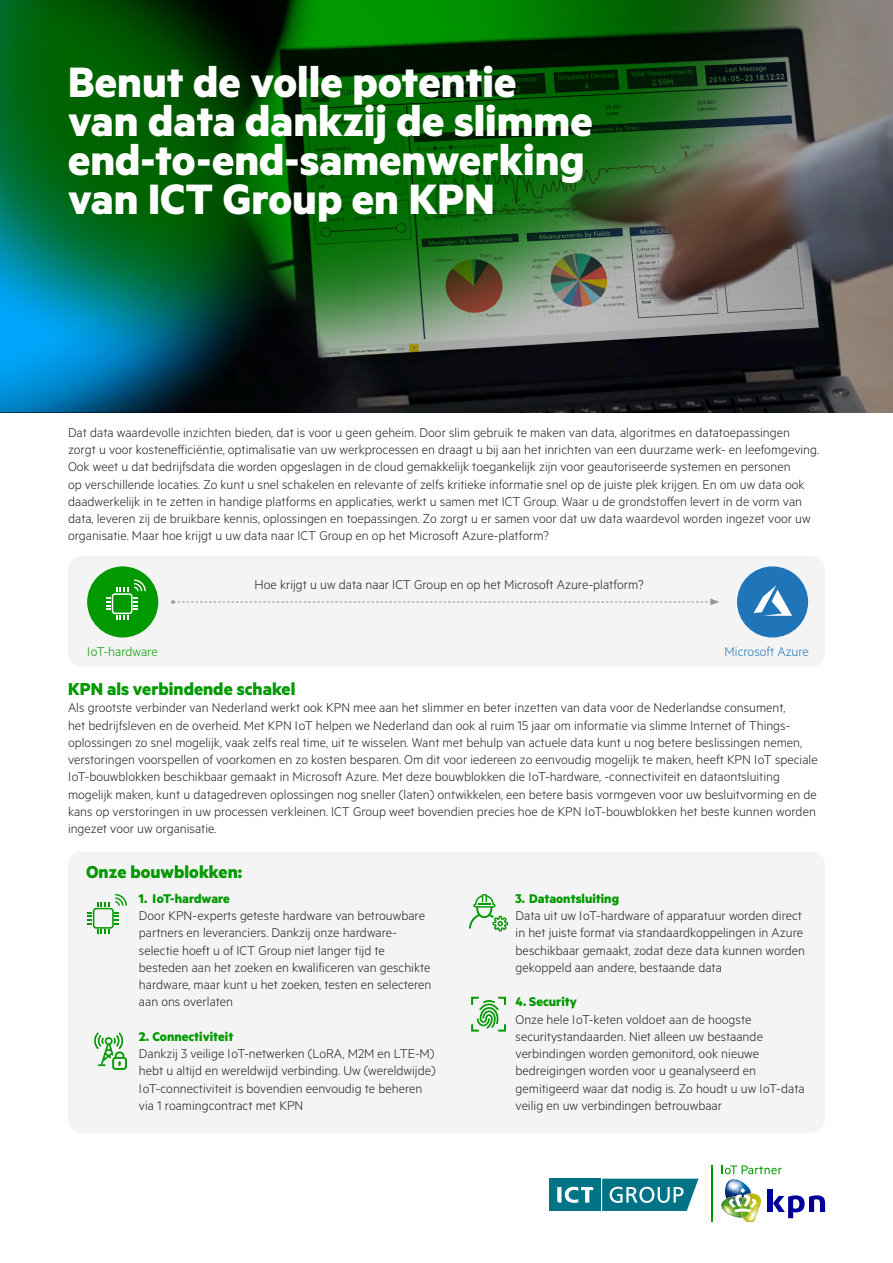
<style>
.page{position:relative;width:893px;height:1263px;background:#fff}
.page>*{position:absolute;margin:0;border:0;box-sizing:border-box;transform-origin:0 0}
.Titel{font:700 47.85px/39px "KPN Metric";color:#fff}
.Platte_tekst{font:700 19.5px "KPN Metric";color:#090}
.Platte_tekst-2{font:300 14.25px/17.2px "KPN Metric";color:#231f20}
.Platte_tekst-3{font:700 14.25px "KPN Metric";color:#090}
.Platte_tekst-4{font:300 14.25px "KPN Metric";color:#2075b8}
.Platte_tekst-5{font:300 14.25px "KPN Metric";color:#090}
</style>
<div class="page">
<svg style="left:413px;top:0;width:480px;height:412px;background:#4f4c4d"></svg>
<img style="left:0;top:387px;width:413px;height:25px">
<img style="left:0;top:0;width:851px;height:387px">
<div style="left:68px;top:852px;width:757px;height:281px;background:#f4f4f4;border-radius:13px"></div>
<div style="left:68px;top:556px;width:757px;height:111px;background:#f4f4f4;border-radius:13px"></div>
<svg style="left:171px;top:598px;width:548px;height:7px"></svg>
<div style="left:87px;top:566px;width:71px;height:71px;background:#090;border-radius:50%"></div>
<svg style="left:106px;top:579px;width:40px;height:40px"></svg>
<svg style="left:87px;top:894px;width:40px;height:40px"></svg>
<div style="left:737px;top:566px;width:71px;height:71px;background:#2075b8;border-radius:50%"></div>
<svg style="left:753px;top:585px;width:39px;height:31px"></svg>
<svg style="left:469px;top:894px;width:39px;height:37px"></svg>
<svg style="left:471px;top:996px;width:35px;height:36px"></svg>
<svg style="left:94px;top:1032px;width:33px;height:38px"></svg>
<hr style="left:712px;top:1165px;width:1px;height:57px;background:#090">
<img style="left:721px;top:1165px;width:104px;height:57px">
<div style="left:549px;top:1178px;width:51px;height:33px;background:#007387"></div>
<svg style="left:557px;top:1187px;width:36px;height:16px"></svg>
<svg style="left:602px;top:1178px;width:96px;height:33px;background:#3590a0"></svg>
<p class="Titel" style="left:68px;top:61px;width:526px">Benut de volle potentie van data dankzij de slimme</p>
<p class="Titel" style="left:68px;top:139px;width:518px">end-to-end-samenwerking van ICT Group en KPN</p>
<p class="Platte_tekst-2" style="left:68px;top:423px;width:753px">Dat data waardevolle inzichten bieden, dat is voor u geen geheim. Door slim gebruik te maken van data, algoritmes en datatoepassingen zorgt u voor kostenefficiëntie, optimalisatie van uw werkprocessen en draagt u bij aan het inrichten van een duurzame werk- en leefomgeving.<br>Ook weet u dat bedrijfsdata die worden opgeslagen in de cloud gemakkelijk toegankelijk zijn voor geautoriseerde systemen en personen<br>op verschillende locaties. Zo kunt u snel schakelen en relevante of zelfs kritieke informatie snel op de juiste plek krijgen. En om uw data ook daadwerkelijk in te zetten in handige platforms en applicaties, werkt u samen met ICT Group. Waar u de grondstoffen levert in de vorm van data, leveren zij de bruikbare kennis, oplossingen en toepassingen. Zo zorgt u er samen voor dat uw data waardevol worden ingezet voor uw organisatie. Maar hoe krijgt u uw data naar ICT Group en op het Microsoft Azure-platform?</p>
<p class="Platte_tekst-2" style="left:254px;top:575px;width:391px">Hoe krijgt u uw data naar ICT Group en op het Microsoft Azure-platform?</p>
<p class="Platte_tekst-5" style="left:87px;top:643px;width:72px">IoT-hardware</p>
<p class="Platte_tekst-4" style="left:725px;top:643px;width:86px">Microsoft Azure</p>
<p class="Platte_tekst" style="left:68px;top:677px;width:229px">KPN als verbindende schakel</p>
<p class="Platte_tekst-2" style="left:68px;top:699px;width:751px">Als grootste verbinder van Nederland werkt ook KPN mee aan het slimmer en beter inzetten van data voor de Nederlandse consument,<br>het bedrijfsleven en de overheid. Met KPN IoT helpen we Nederland dan ook al ruim 15 jaar om informatie via slimme Internet of Things&shy;oplossingen zo snel mogelijk, vaak zelfs real time, uit te wisselen. Want met behulp van actuele data kunt u nog betere beslissingen nemen, verstoringen voorspellen of voorkomen en zo kosten besparen. Om dit voor iedereen zo eenvoudig mogelijk te maken, heeft KPN IoT speciale IoT-bouwblokken beschikbaar gemaakt in Microsoft Azure. Met deze bouwblokken die IoT-hardware, -connectiviteit en dataontsluiting mogelijk maken, kunt u datagedreven oplossingen nog sneller (laten) ontwikkelen, een betere basis vormgeven voor uw besluitvorming en de kans op verstoringen in uw processen verkleinen. ICT Group weet bovendien precies hoe de KPN IoT-bouwblokken het beste kunnen worden ingezet voor uw organisatie.</p>
<p class="Platte_tekst" style="left:86px;top:860px;width:158px">Onze bouwblokken:</p>
<p class="Platte_tekst-3" style="left:139px;top:890px;width:93px">1. IoT-hardware</p>
<p class="Platte_tekst-2" style="left:139px;top:906px;width:294px">Door KPN-experts geteste hardware van betrouwbare partners en leveranciers. Dankzij onze hardware&shy;selectie hoeft u of ICT Group niet langer tijd te besteden aan het zoeken en kwalificeren van geschikte hardware, maar kunt u het zoeken, testen en selecteren aan ons overlaten</p>
<p class="Platte_tekst-3" style="left:139px;top:1028px;width:96px">2. Connectiviteit</p>
<p class="Platte_tekst-2" style="left:139px;top:1044px;width:298px">Dankzij 3 veilige IoT-netwerken (LoRA, M2M en LTE-M) hebt u altijd en wereldwijd verbinding. Uw (wereldwijde)<br>IoT-connectiviteit is bovendien eenvoudig te beheren via 1 roamingcontract met KPN</p>
<p class="Platte_tekst-3" style="left:516px;top:890px;width:105px">3. Dataontsluiting</p>
<p class="Platte_tekst-2" style="left:516px;top:906px;width:291px">Data uit uw IoT-hardware of apparatuur worden direct in het juiste format via standaardkoppelingen in Azure beschikbaar gemaakt, zodat deze data kunnen worden gekoppeld aan andere, bestaande data</p>
<p class="Platte_tekst-3" style="left:516px;top:993px;width:63px">4. Security</p>
<p class="Platte_tekst-2" style="left:516px;top:1010px;width:291px">Onze hele IoT-keten voldoet aan de hoogste securitystandaarden. Niet alleen uw bestaande verbindingen worden gemonitord, ook nieuwe bedreigingen worden voor u geanalyseerd en gemitigeerd waar dat nodig is. Zo houdt u uw IoT-data veilig en uw verbindingen betrouwbaar</p>
</div>
